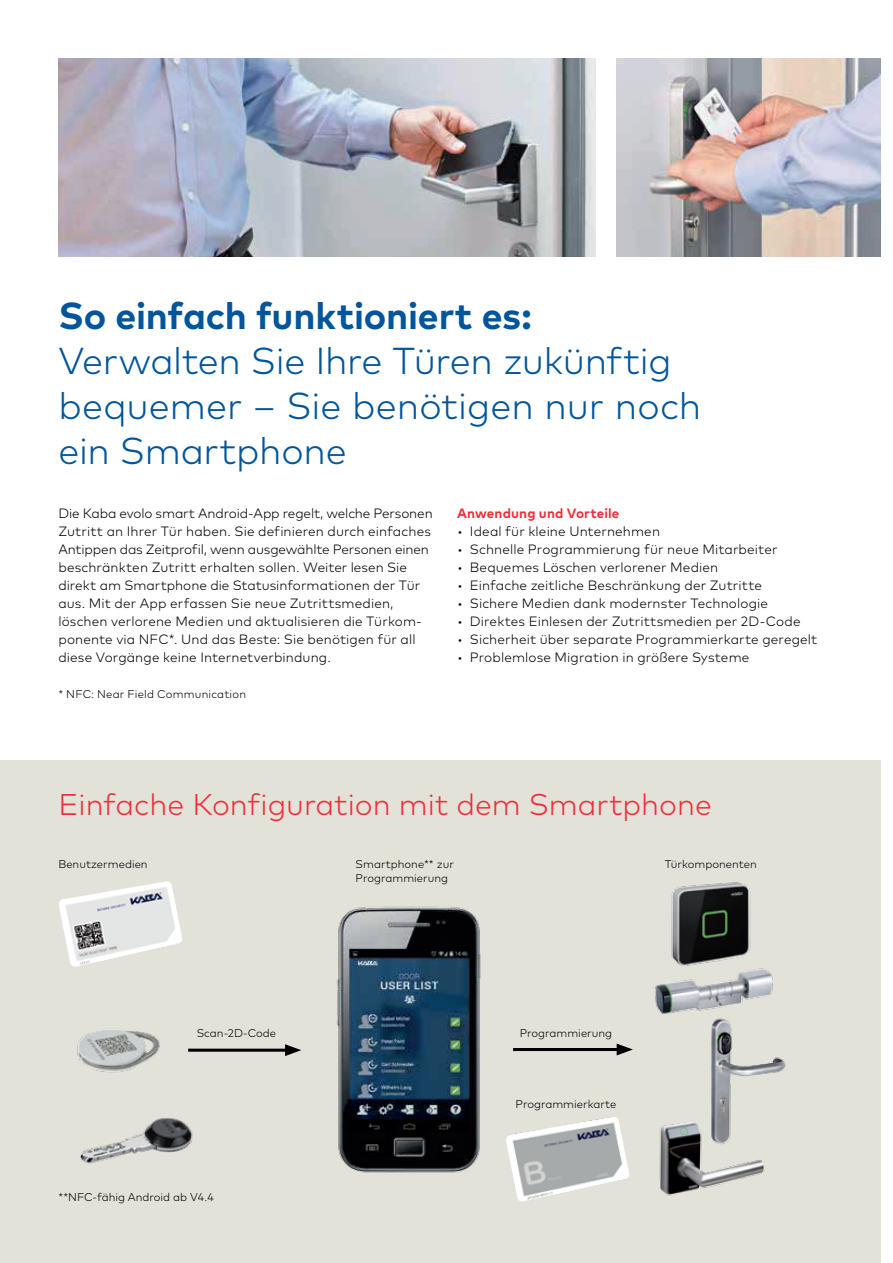
<style>
.page{position:relative;width:893px;height:1263px;background:#fff}
.page>*{position:absolute;margin:0;border:0;box-sizing:border-box;transform-origin:0 0}
.t1{font:300 37.5px/45px "Mark Pro";letter-spacing:-.01em;color:#01559c}
.t2{font:700 37.5px "Mark Pro";letter-spacing:-.005em;color:#01559c}
.t3{font:300 30px "Mark Pro";color:#ee2e3c}
.t4{font:300 13.5px/18px "Mark Pro";letter-spacing:.01em;color:#000001}
.t5{font:700 13.5px "Mark Pro";letter-spacing:.01em;color:#ee2e3c}
.t6{font:300 11.25px/14.2px "Mark Pro";color:#000001}
</style>
<div class="page">
<div style="left:0;top:760px;width:880px;height:503px;background:#e3e2d8"></div>
<img style="left:671px;top:882px;width:80px;height:80px">
<img style="left:659px;top:1124px;width:106px;height:72px">
<img style="left:674px;top:1026px;width:112px;height:124px">
<img style="left:655px;top:962px;width:118px;height:64px">
<img style="left:77px;top:1030px;width:83px;height:43px">
<img style="left:80px;top:1118px;width:113px;height:46px">
<img style="left:58px;top:881px;width:125px;height:86px">
<img style="left:508px;top:1117px;width:122px;height:85px">
<img style="left:337px;top:906px;width:171px;height:267px">
<img style="left:58px;top:58px;width:537px;height:198px">
<img style="left:617px;top:58px;width:263px;height:198px">
<svg style="left:188px;top:1048px;width:97px;height:4px"></svg>
<svg style="left:285px;top:1044px;width:16px;height:12px"></svg>
<hr style="left:513px;top:1048px;width:109px;height:3px;background:#000001">
<svg style="left:617px;top:1043px;width:16px;height:12px"></svg>
<h1 class="t2" style="left:58px;top:287px;width:475px">So einfach funktioniert es:</h1>
<h1 class="t1" style="left:58px;top:335px;width:644px">Verwalten Sie Ihre Türen zukünftig bequemer – Sie benötigen nur noch ein Smartphone</h1>
<p class="t4" style="left:58px;top:503px;width:376px">Die Kaba evolo smart Android-App regelt, welche Personen Zutritt an Ihrer Tür haben. Sie definieren durch einfaches Antippen das Zeitprofil, wenn ausgewählte Personen einen beschränkten Zutritt erhalten sollen. Weiter lesen Sie direkt am Smartphone die Statusinformationen der Tür aus. Mit der App erfassen Sie neue Zutrittsmedien, löschen verlorene Medien und aktualisieren die Türkom&shy;ponente via NFC*. Und das Beste: Sie benötigen für all diese Vorgänge keine Internetverbindung.</p>
<p class="t6" style="left:58px;top:685px;width:189px">* NFC: Near Field Communication</p>
<p class="t5" style="left:457px;top:502px;width:164px">Anwendung und Vorteile</p>
<p class="t4" style="left:457px;top:521px;width:204px">• Ideal für kleine Unternehmen</p>
<p class="t4" style="left:457px;top:539px;width:322px">• Schnelle Programmierung für neue Mitarbeiter</p>
<p class="t4" style="left:457px;top:557px;width:263px">• Bequemes Löschen verlorener Medien</p>
<p class="t4" style="left:457px;top:575px;width:306px">• Einfache zeitliche Beschränkung der Zutritte</p>
<p class="t4" style="left:457px;top:593px;width:312px">• Sichere Medien dank modernster Technologie</p>
<p class="t4" style="left:457px;top:611px;width:345px">• Direktes Einlesen der Zutrittsmedien per 2D-Code</p>
<p class="t4" style="left:457px;top:629px;width:362px">• Sicherheit über separate Programmierkarte geregelt</p>
<p class="t4" style="left:457px;top:647px;width:294px">• Problemlose Migration in größere Systeme</p>
<h2 class="t3" style="left:58px;top:781px;width:655px">Einfache Konfiguration mit dem Smartphone</h2>
<p class="t6" style="left:356px;top:856px;width:100px">Smartphone** zur<br>Programmierung</p>
<p class="t6" style="left:58px;top:856px;width:91px">Benutzermedien</p>
<p class="t6" style="left:665px;top:856px;width:93px">Türkomponenten</p>
<p class="t6" style="left:197px;top:1025px;width:81px">Scan-2D-Code</p>
<p class="t6" style="left:520px;top:1025px;width:94px">Programmierung</p>
<p class="t6" style="left:58px;top:1189px;width:157px">**NFC-fähig Android ab V4.4</p>
<p class="t6" style="left:516px;top:1096px;width:102px">Programmierkarte</p>
</div>
